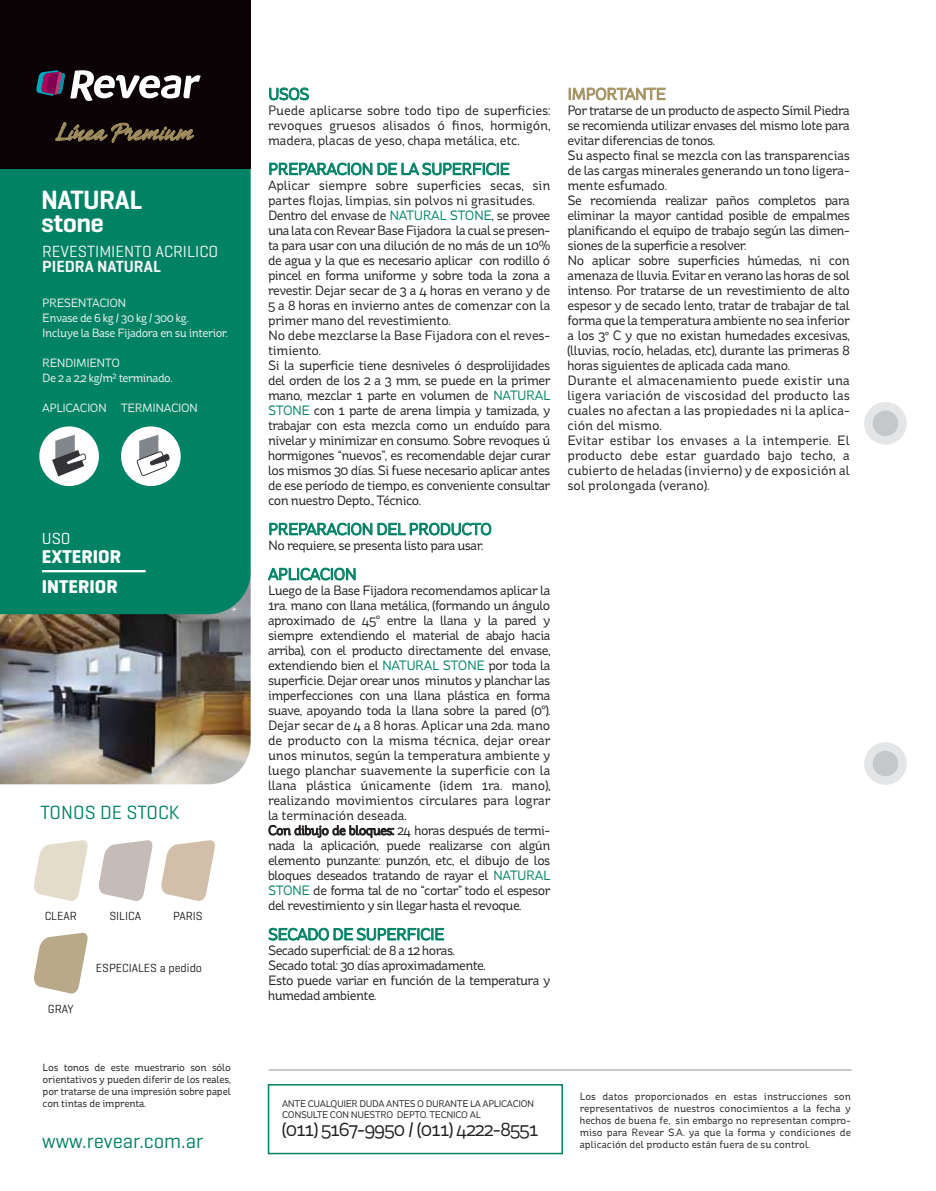
<style>
.page{position:relative;width:936px;height:1191px;background:#fff}
.page>*{position:absolute;margin:0;border:0;box-sizing:border-box;transform-origin:0 0}
.t1{font:600 27px/22.5px "Geogrotesque";letter-spacing:-.02em;color:#fff}
.t2{font:24px "Tiza Negra";letter-spacing:.02em;color:#a39161}
.t3{font:20.55px "Geogrotesque";color:#008265}
.t4{font:19.5px "Geogrotesque";color:#008265}
.t5{font:19.2px "St Ryde";letter-spacing:-.04em;color:#231f20}
.t6{font:700 18.9px/30.2px "Geogrotesque";color:#fff}
.t7{font:16.5px "St Ryde";letter-spacing:-.04em;color:#008265}
.t8{font:16.5px "Geogrotesque";color:#f5f5f5}
.t9{font:600 16.5px "Geogrotesque";color:#f5f5f5}
.t10{font:16.5px "St Ryde";letter-spacing:-.04em;color:#a39161}
.t11{font:16.35px "Geogrotesque";color:#fff}
.t12{font:13.5px/15px "St Ryde";letter-spacing:-.04em;color:#231f20}
.t13{font:12px/15px "St Ryde";letter-spacing:-.04em;color:#f5f5f5}
.t14{font:12px "Geogrotesque";color:#231f20}
.t15{font:10.5px/12px "St Ryde";letter-spacing:-.015em;color:#231f20;text-align:justify}
.t16{font:9.6px/10.9px "St Ryde";letter-spacing:-.04em;color:#231f20}
.s1{color:#008265}
</style>
<div class="page">
<img style="left:0;top:614px;width:251px;height:170px">
<div style="left:0;top:169px;width:251px;height:445px;background:#008265"></div>
<div style="left:0;top:0;width:251px;height:169px;background:#0a0204"></div>
<svg style="left:56px;top:122px;width:138px;height:21px"></svg>
<svg style="left:36px;top:70px;width:165px;height:31px"></svg>
<svg style="left:269px;top:87px;width:40px;height:13px"></svg>
<svg style="left:269px;top:162px;width:240px;height:13px"></svg>
<svg style="left:269px;top:522px;width:222px;height:13px"></svg>
<svg style="left:268px;top:567px;width:87px;height:13px"></svg>
<svg style="left:268px;top:825px;width:126px;height:13px"></svg>
<svg style="left:268px;top:927px;width:176px;height:13px"></svg>
<svg style="left:569px;top:87px;width:96px;height:14px"></svg>
<hr style="left:42px;top:570px;width:104px;height:2px;background:#fff">
<hr style="left:268px;top:1069px;width:583px;height:1px;background:#939598">
<div style="left:39px;top:426px;width:60px;height:60px;background:#fff;border-radius:50%"></div>
<div style="left:121px;top:426px;width:60px;height:60px;background:#fff;border-radius:50%"></div>
<svg style="left:52px;top:435px;width:34px;height:41px"></svg>
<svg style="left:34px;top:840px;width:54px;height:61px"></svg>
<svg style="left:98px;top:840px;width:54px;height:61px"></svg>
<svg style="left:161px;top:840px;width:54px;height:61px"></svg>
<svg style="left:34px;top:932px;width:54px;height:62px"></svg>
<div style="left:268px;top:1084px;width:295px;height:70px;border:2px solid #008265"></div>
<svg style="left:137px;top:435px;width:33px;height:41px"></svg>
<div style="left:864px;top:742px;width:42px;height:43px;background:#e4e5e6;border-radius:50%"></div>
<div style="left:872px;top:750px;width:26px;height:26px;background:#c5c7c9;border-radius:50%"></div>
<div style="left:864px;top:402px;width:42px;height:42px;background:#e4e5e6;border-radius:50%"></div>
<div style="left:872px;top:410px;width:26px;height:26px;background:#c5c7c9;border-radius:50%"></div>
<h2 class="t2" style="left:56px;top:116px;width:138px">Línea Premium</h2>
<h1 class="t1" style="left:41px;top:188px;width:102px">NATURAL stone</h1>
<p class="t8" style="left:42px;top:241px;width:177px">REVESTIMIENTO ACRILICO</p>
<p class="t9" style="left:42px;top:256px;width:120px">PIEDRA NATURAL</p>
<p class="t13" style="left:42px;top:295px;width:187px">PRESENTACION<br>Envase de 6 kg / 30 kg / 300 kg.<br>Incluye la Base Fijadora en su interior.</p>
<p class="t13" style="left:42px;top:355px;width:132px">RENDIMIENTO<br>De 2 a 2,2 kg/m² terminado.</p>
<p class="t13" style="left:42px;top:400px;width:157px">APLICACION TERMINACION</p>
<p class="t11" style="left:42px;top:528px;width:30px">USO</p>
<h3 class="t6" style="left:42px;top:541px;width:81px">EXTERIOR<br>INTERIOR</h3>
<h3 class="t4" style="left:40px;top:800px;width:141px">TONOS DE STOCK</h3>
<p class="t14" style="left:45px;top:908px;width:34px">CLEAR</p>
<p class="t14" style="left:109px;top:908px;width:33px">SILICA</p>
<p class="t14" style="left:173px;top:908px;width:31px">PARIS</p>
<p class="t14" style="left:48px;top:1001px;width:27px">GRAY</p>
<p class="t14" style="left:96px;top:960px;width:108px">ESPECIALES a pedido</p>
<p class="t15" style="left:43px;top:1061px;width:190px">Los tonos de este muestrario son sólo orientativos y pueden diferir de los reales, por tratarse de una impresión sobre papel con tintas de imprenta.</p>
<h3 class="t3" style="left:42px;top:1128px;width:162px">www.revear.com.ar</h3>
<p class="t7" style="left:268px;top:84px;width:43px">USOS</p>
<p class="t12" style="left:268px;top:103px;width:284px;text-align:justify">Puede aplicarse sobre todo tipo de superficies: revoques gruesos alisados ó finos, hormigón, madera, placas de yeso, chapa metálica, etc.</p>
<p class="t7" style="left:268px;top:159px;width:243px">PREPARACION DE LA SUPERFICIE</p>
<p class="t12" style="left:268px;top:178px;width:284px">Aplicar siempre sobre superficies secas, sin partes flojas, limpias, sin polvos ni grasitudes.<br>Dentro del envase de <span class="s1">NATURAL STONE</span>, se provee una lata con Revear Base Fijadora la cual se presen&shy;ta para usar con una dilución de no más de un 10% de agua y la que es necesario aplicar con rodillo ó pincel en forma uniforme y sobre toda la zona a revestir. Dejar secar de 3 a 4 horas en verano y de 5 a 8 horas en invierno antes de comenzar con la primer mano del revestimiento.<br>No debe mezclarse la Base Fijadora con el reves&shy;timiento.<br>Si la superficie tiene desniveles ó desprolijidades del orden de los 2 a 3 mm, se puede en la primer mano, mezclar 1 parte en volumen de <span class="s1">NATURAL STONE</span> con 1 parte de arena limpia y tamizada, y trabajar con esta mezcla como un enduído para nivelar y minimizar en consumo. Sobre revoques ú hormigones “nuevos”, es recomendable dejar curar los mismos 30 días. Si fuese necesario aplicar antes de ese período de tiempo, es conveniente consultar con nuestro Depto., Técnico.</p>
<p class="t7" style="left:268px;top:519px;width:225px">PREPARACION DEL PRODUCTO</p>
<p class="t12" style="left:268px;top:538px;width:217px">No requiere, se presenta listo para usar.</p>
<p class="t7" style="left:268px;top:564px;width:90px">APLICACION</p>
<p class="t12" style="left:268px;top:583px;width:284px">Luego de la Base Fijadora recomendamos aplicar la 1ra. mano con llana metálica, (formando un ángulo aproximado de 45° entre la llana y la pared y siempre extendiendo el material de abajo hacia arriba), con el producto directamente del envase, extendiendo bien el <span class="s1">NATURAL STONE</span> por toda la superficie. Dejar orear unos minutos y planchar las imperfecciones con una llana plástica en forma suave, apoyando toda la llana sobre la pared (0°).<br>Dejar secar de 4 a 8 horas. Aplicar una 2da. mano de producto con la misma técnica, dejar orear unos minutos, según la temperatura ambiente y luego planchar suavemente la superficie con la llana plástica únicamente (idem 1ra. mano), realizando movimientos circulares para lograr la terminación deseada.<br>Con dibujo de bloques: 24 horas después de termi&shy;nada la aplicación, puede realizarse con algún elemento punzante: punzón, etc, el dibujo de los bloques deseados tratando de rayar el <span class="s1">NATURAL STONE</span> de forma tal de no “cortar” todo el espesor del revestimiento y sin llegar hasta el revoque.</p>
<p class="t7" style="left:268px;top:924px;width:178px">SECADO DE SUPERFICIE</p>
<p class="t12" style="left:268px;top:943px;width:284px">Secado superficial: de 8 a 12 horas.<br>Secado total: 30 días aproximadamente.<br>Esto puede variar en función de la temperatura y humedad ambiente.</p>
<p class="t10" style="left:567px;top:84px;width:100px">IMPORTANTE</p>
<p class="t12" style="left:567px;top:103px;width:284px">Por tratarse de un producto de aspecto Símil Piedra se recomienda utilizar envases del mismo lote para evitar diferencias de tonos.<br>Su aspecto final se mezcla con las transparencias de las cargas minerales generando un tono ligera&shy;mente esfumado.<br>Se recomienda realizar paños completos para eliminar la mayor cantidad posible de empalmes planificando el equipo de trabajo según las dimen&shy;siones de la superficie a resolver.<br>No aplicar sobre superficies húmedas, ni con amenaza de lluvia. Evitar en verano las horas de sol intenso. Por tratarse de un revestimiento de alto espesor y de secado lento, tratar de trabajar de tal forma que la temperatura ambiente no sea inferior a los 3º C y que no existan humedades excesivas, (lluvias, rocío, heladas, etc), durante las primeras 8 horas siguientes de aplicada cada mano.<br>Durante el almacenamiento puede existir una ligera variación de viscosidad del producto las cuales no afectan a las propiedades ni la aplica&shy;ción del mismo.<br>Evitar estibar los envases a la intemperie. El producto debe estar guardado bajo techo, a cubierto de heladas (invierno) y de exposición al sol prolongada (verano).</p>
<p class="t16" style="left:282px;top:1098px;width:254px">ANTE CUALQUIER DUDA ANTES O DURANTE LA APLICACION<br>CONSULTE CON NUESTRO DEPTO. TECNICO AL</p>
<h3 class="t5" style="left:282px;top:1117px;width:258px">(011) 5167-9950 / (011) 4222-8551</h3>
<p class="t15" style="left:579px;top:1090px;width:273px">Los datos proporcionados en estas instrucciones son representativos de nuestros conocimientos a la fecha y hechos de buena fe, sin embargo no representan compro&shy;miso para Revear S.A. ya que la forma y condiciones de aplicación del producto están fuera de su control.</p>
</div>
